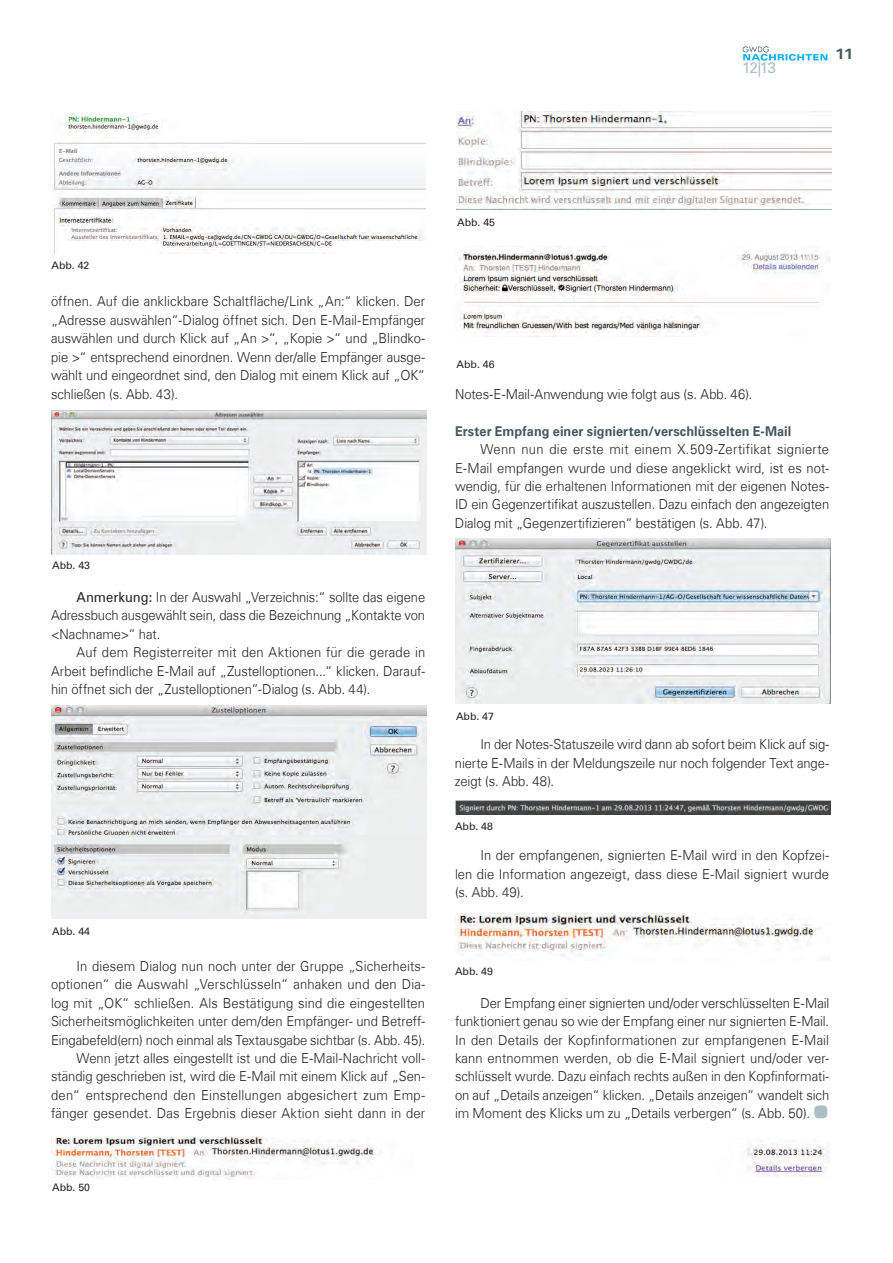
<style>
.page{position:relative;width:893px;height:1263px;background:#fff}
.page>*{position:absolute;margin:0;border:0;box-sizing:border-box;transform-origin:0 0}
.t1{font:15.3px "Univers Com 55 Roman";color:#adbec7}
.t2{font:15px "Univers Com 63 Bold Ext";color:#455760}
.t3{font:300 13.8px/18.5px "Univers Com 45";color:#231f20;text-align:justify;scale:.94 1}
.t4{font:700 13.5px "Univers Com 65";letter-spacing:.005em;color:#455760;scale:.94 1}
.t5{font:10.5px "Univers Com 55 Roman";color:#231f20}
.s1{font-family:"Univers Com 55 Roman";font-weight:400}
</style>
<div class="page">
<svg style="left:743px;top:46px;width:84px;height:15px"></svg>
<img style="left:52px;top:113px;width:374px;height:140px">
<img style="left:51px;top:410px;width:375px;height:144px">
<img style="left:51px;top:706px;width:375px;height:213px">
<img style="left:456px;top:112px;width:375px;height:97px">
<img style="left:455px;top:246px;width:376px;height:90px">
<img style="left:455px;top:539px;width:375px;height:164px">
<img style="left:455px;top:801px;width:375px;height:14px">
<img style="left:455px;top:913px;width:365px;height:44px">
<img style="left:51px;top:1137px;width:778px;height:42px">
<div style="left:814px;top:1105px;width:13px;height:13px;background:#adbec7;border-radius:4px"></div>
<p class="t1" style="left:742px;top:58px;width:35px">12|13</p>
<p class="t2" style="left:835px;top:45px;width:22px">11</p>
<p class="t5" style="left:52px;top:259px;width:39px">Abb. 42</p>
<p class="t3" style="left:51px;top:292px;width:400px">öffnen. Auf die anklickbare Schaltfläche/Link „An:“ klicken. Der „Adresse auswählen“-Dialog öffnet sich. Den E-Mail-Empfänger auswählen und durch Klick auf „An &gt;“, „Kopie &gt;“ und „Blindko&shy;pie &gt;“ entsprechend einordnen. Wenn der/alle Empfänger ausge&shy;wählt und eingeordnet sind, den Dialog mit einem Klick auf „OK“ schließen (s. Abb. 43).</p>
<p class="t5" style="left:52px;top:559px;width:39px">Abb. 43</p>
<p class="t3" style="left:51px;top:588px;width:400px;text-indent:26px"><span class="s1">Anmerkung:</span> In der Auswahl „Verzeichnis:“ sollte das eigene Adressbuch ausgewählt sein, dass die Bezeichnung „Kontakte von &lt;Nachname&gt;“ hat.</p>
<p class="t3" style="left:51px;top:643px;width:400px;text-indent:26px">Auf dem Registerreiter mit den Aktionen für die gerade in Arbeit befindliche E-Mail auf „Zustelloptionen...“ klicken. Darauf&shy;hin öffnet sich der „Zustelloptionen“-Dialog (s. Abb. 44).</p>
<p class="t5" style="left:52px;top:924px;width:39px">Abb. 44</p>
<p class="t3" style="left:51px;top:956px;width:400px;text-align:right">In diesem Dialog nun noch unter der Gruppe „Sicherheits&shy;optionen“ die Auswahl „Verschlüsseln“ anhaken und den Dia&shy;log mit „OK“ schließen. Als Bestätigung sind die eingestellten Sicherheitsmöglichkeiten unter dem/den Empfänger- und Betreff-Eingabefeld(ern) noch einmal als Textausgabe sichtbar (s. Abb. 45).<br>Wenn jetzt alles eingestellt ist und die E-Mail-Nachricht voll&shy;ständig geschrieben ist, wird die E-Mail mit einem Klick auf „Sen&shy;den“ entsprechend den Einstellungen abgesichert zum Emp&shy;fänger gesendet. Das Ergebnis dieser Aktion sieht dann in der</p>
<p class="t5" style="left:52px;top:1181px;width:39px">Abb. 50</p>
<p class="t5" style="left:457px;top:216px;width:39px">Abb. 45</p>
<p class="t5" style="left:457px;top:358px;width:39px">Abb. 46</p>
<p class="t3" style="left:455px;top:385px;width:318px">Notes-E-Mail-Anwendung wie folgt aus (s. Abb. 46).</p>
<p class="t4" style="left:455px;top:423px;width:359px">Erster Empfang einer signierten/verschlüsselten E-Mail</p>
<p class="t3" style="left:455px;top:440px;width:400px;text-indent:26px">Wenn nun die erste mit einem X.509-Zertifikat signierte E-Mail empfangen wurde und diese angeklickt wird, ist es not&shy;wendig, für die erhaltenen Informationen mit der eigenen Notes-ID ein Gegenzertifikat auszustellen. Dazu einfach den angezeigten Dialog mit „Gegenzertifizieren“ bestätigen (s. Abb. 47).</p>
<p class="t5" style="left:456px;top:710px;width:39px">Abb. 47</p>
<p class="t3" style="left:455px;top:735px;width:400px;text-indent:26px">In der Notes-Statuszeile wird dann ab sofort beim Klick auf sig&shy;nierte E-Mails in der Meldungszeile nur noch folgender Text ange&shy;zeigt (s. Abb. 48).</p>
<p class="t5" style="left:455px;top:820px;width:39px">Abb. 48</p>
<p class="t3" style="left:455px;top:846px;width:400px;text-indent:26px">In der empfangenen, signierten E-Mail wird in den Kopfzei&shy;len die Information angezeigt, dass diese E-Mail signiert wurde (s. Abb. 49).</p>
<p class="t5" style="left:455px;top:965px;width:39px">Abb. 49</p>
<p class="t3" style="left:455px;top:993px;width:400px;text-indent:26px">Der Empfang einer signierten und/oder verschlüsselten E-Mail funktioniert genau so wie der Empfang einer nur signierten E-Mail.<br>In den Details der Kopfinformationen zur empfangenen E-Mail kann entnommen werden, ob die E-Mail signiert und/oder ver&shy;schlüsselt wurde. Dazu einfach rechts außen in den Kopfinformati&shy;on auf „Details anzeigen“ klicken. „Details anzeigen“ wandelt sich im Moment des Klicks um zu „Details verbergen“ (s. Abb. 50).</p>
</div>
